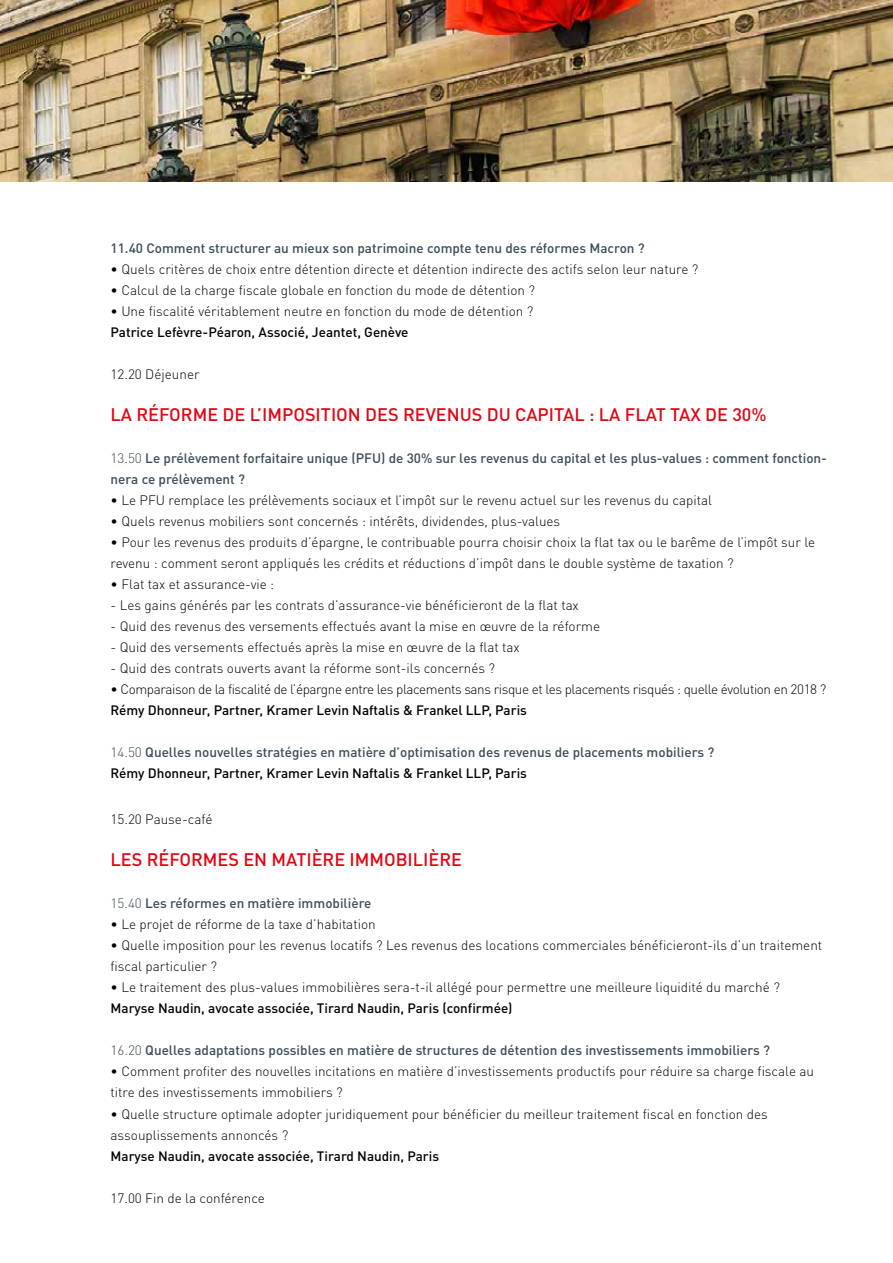
<style>
.page{position:relative;width:893px;height:1263px;background:#fff}
.page>*{position:absolute;margin:0;border:0;box-sizing:border-box;transform-origin:0 0}
.t1{font:500 18px "DIN Pro";color:#e30613}
.t2{font:300 13.5px/21px "DIN Pro";color:#000}
.t3{font:500 13.5px/21px "DIN Pro";color:#3d4c54}
.t4{font:500 13.5px "DIN Pro";color:#000}
.t5{font:300 13.5px "DIN Pro";letter-spacing:-.03em;color:#000}
.s1{font-weight:300}
.s2{color:#000}
</style>
<div class="page">
<img style="left:0;top:0;width:893px;height:181px">
<p class="t3" style="left:111px;top:236px;width:536px">11.40 Comment structurer au mieux son patrimoine compte tenu des réformes Macron ?</p>
<p class="t2" style="left:111px;top:257px;width:589px">• Quels critères de choix entre détention directe et détention indirecte des actifs selon leur nature ?</p>
<p class="t2" style="left:111px;top:278px;width:426px">• Calcul de la charge fiscale globale en fonction du mode de détention ?</p>
<p class="t2" style="left:111px;top:300px;width:424px">• Une fiscalité véritablement neutre en fonction du mode de détention ?</p>
<p class="t4" style="left:111px;top:321px;width:300px">Patrice Lefèvre-Péaron, Associé, Jeantet, Genève</p>
<p class="t2" style="left:111px;top:362px;width:91px">12.20 Déjeuner</p>
<h1 class="t1" style="left:111px;top:400px;width:658px">LA RÉFORME DE L’IMPOSITION DES REVENUS DU CAPITAL : LA FLAT TAX DE 30%</h1>
<p class="t3" style="left:111px;top:446px;width:718px"><span class="s1">13.50</span> Le prélèvement forfaitaire unique (PFU) de 30% sur les revenus du capital et les plus-values : comment fonction&shy;nera ce prélèvement ?</p>
<p class="t2" style="left:111px;top:489px;width:603px">• Le PFU remplace les prélèvements sociaux et l’impôt sur le revenu actuel sur les revenus du capital</p>
<p class="t2" style="left:111px;top:510px;width:451px">• Quels revenus mobiliers sont concernés : intérêts, dividendes, plus-values</p>
<p class="t2" style="left:111px;top:531px;width:706px">• Pour les revenus des produits d’épargne, le contribuable pourra choisir choix la flat tax ou le barême de l’impôt sur le revenu : comment seront appliqués les crédits et réductions d’impôt dans le double système de taxation ?</p>
<p class="t2" style="left:111px;top:573px;width:165px">• Flat tax et assurance-vie :</p>
<p class="t2" style="left:111px;top:594px;width:470px">- Les gains générés par les contrats d’assurance-vie bénéficieront de la flat tax</p>
<p class="t2" style="left:111px;top:615px;width:491px">- Quid des revenus des versements effectués avant la mise en œuvre de la réforme</p>
<p class="t2" style="left:111px;top:636px;width:411px">- Quid des versements effectués après la mise en œuvre de la flat tax</p>
<p class="t2" style="left:111px;top:657px;width:386px">- Quid des contrats ouverts avant la réforme sont-ils concernés ?</p>
<p class="t5" style="left:111px;top:679px;width:717px">• Comparaison de la fiscalité de l’épargne entre les placements sans risque et les placements risqués : quelle évolution en 2018 ?</p>
<p class="t4" style="left:111px;top:699px;width:418px">Rémy Dhonneur, Partner, Kramer Levin Naftalis &amp; Frankel LLP, Paris</p>
<p class="t3" style="left:111px;top:740px;width:605px"><span class="s1">14.50</span> Quelles nouvelles stratégies en matière d’optimisation des revenus de placements mobiliers ?<br><span class="s2">Rémy Dhonneur, Partner, Kramer Levin Naftalis &amp; Frankel LLP, Paris</span></p>
<p class="t2" style="left:111px;top:808px;width:103px">15.20 Pause-café</p>
<h1 class="t1" style="left:111px;top:845px;width:353px">LES RÉFORMES EN MATIÈRE IMMOBILIÈRE</h1>
<p class="t3" style="left:111px;top:891px;width:262px"><span class="s1">15.40</span> Les réformes en matière immobilière</p>
<p class="t2" style="left:111px;top:913px;width:267px">• Le projet de réforme de la taxe d’habitation</p>
<p class="t2" style="left:111px;top:934px;width:713px">• Quelle imposition pour les revenus locatifs ? Les revenus des locations commerciales bénéficieront-ils d’un traitement fiscal particulier ?</p>
<p class="t2" style="left:111px;top:976px;width:671px">• Le traitement des plus-values immobilières sera-t-il allégé pour permettre une meilleure liquidité du marché ?</p>
<p class="t4" style="left:111px;top:998px;width:403px">Maryse Naudin, avocate associée, Tirard Naudin, Paris (confirmée)</p>
<p class="t3" style="left:111px;top:1038px;width:661px"><span class="s1">16.20</span> Quelles adaptations possibles en matière de structures de détention des investissements immobiliers ?</p>
<p class="t2" style="left:111px;top:1060px;width:705px">• Comment profiter des nouvelles incitations en matière d’investissements productifs pour réduire sa charge fiscale au titre des investissements immobiliers ?</p>
<p class="t2" style="left:111px;top:1102px;width:659px">• Quelle structure optimale adopter juridiquement pour bénéficier du meilleur traitement fiscal en fonction des assouplissements annoncés ?</p>
<p class="t4" style="left:111px;top:1145px;width:330px">Maryse Naudin, avocate associée, Tirard Naudin, Paris</p>
<p class="t2" style="left:111px;top:1186px;width:156px">17.00 Fin de la conférence</p>
</div>
